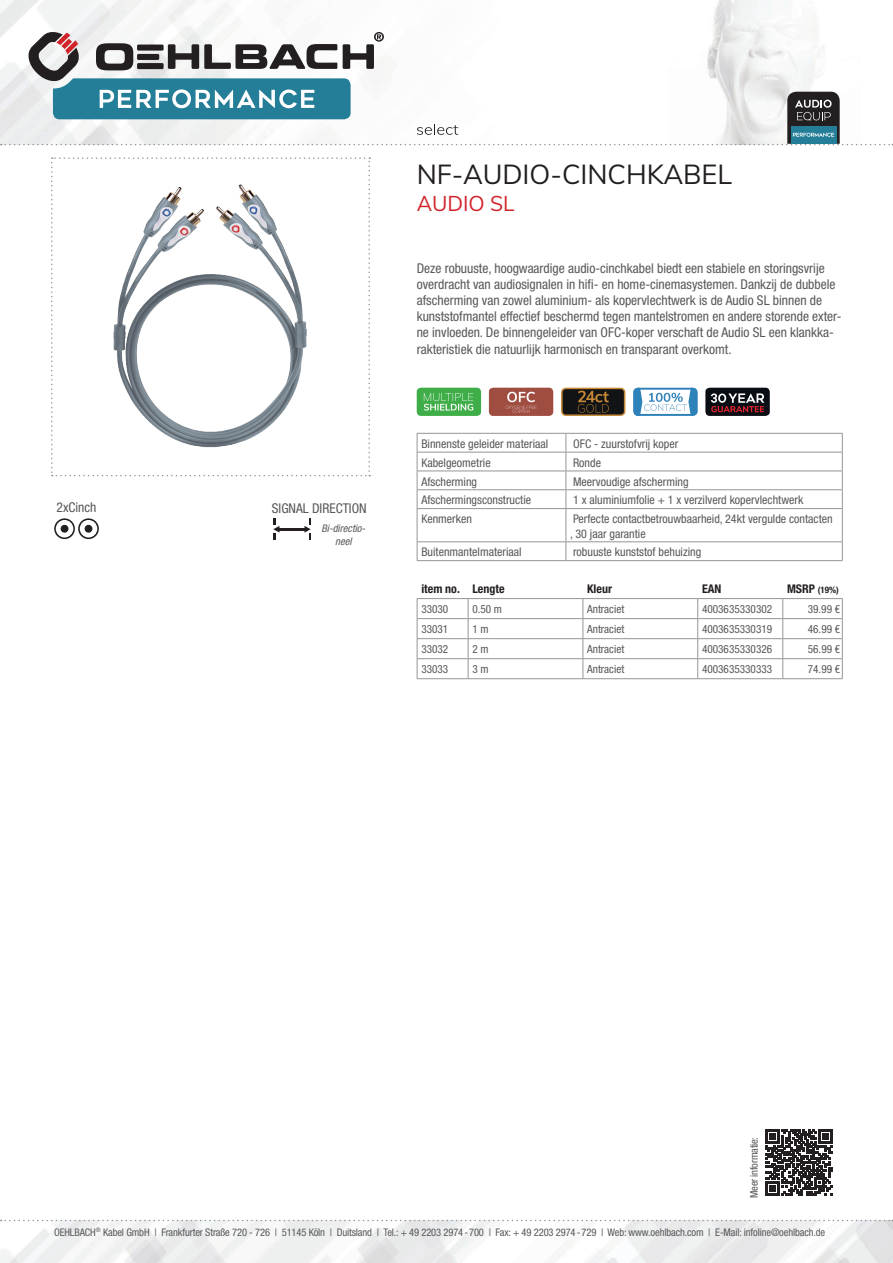
<style>
.page{position:relative;width:893px;height:1263px;background:#fff}
.page>*{position:absolute;margin:0;border:0;box-sizing:border-box;transform-origin:0 0}
.t1{font:27px "Muli";color:#231f20}
.t2{font:21px "Muli";color:#d1232a}
.t3{font:condensed 13.5px/16.2px "Helvetica Neue LTW1 G";color:#57585a}
.t4{font:condensed 12px/14.4px "Helvetica Neue LTW1 G";color:#57585a}
.t5{font:700 condensed 12px "Helvetica Neue LTW1 G";color:#231f20}
.t6{font:condensed 11.25px "Helvetica Neue LTW1 G";color:#57585a}
.t7{font:condensed 10.5px "Helvetica Neue LTW1 G";letter-spacing:-.01em;color:#57585a}
.t8{font:italic condensed 10.5px/12.6px "Helvetica Neue LTW1 G";color:#57585a;text-align:center}
.t9{font:700 condensed 9px "Helvetica Neue LTW1 G";color:#231f20}
.s1{font-size:12px}
</style>
<div class="page">
<img style="left:0;top:1220px;width:893px;height:43px">
<img style="left:0;top:0;width:818px;height:145px">
<svg style="left:1px;top:1220px;width:892px;height:1px"></svg>
<svg style="left:51px;top:157px;width:319px;height:319px"></svg>
<div style="left:417px;top:388px;width:64px;height:28px;background:#3fae49;border-radius:4px"></div>
<svg style="left:424px;top:393px;width:49px;height:18px"></svg>
<div style="left:489px;top:388px;width:64px;height:28px;background:#a04d41;border-radius:4px"></div>
<svg style="left:505px;top:392px;width:32px;height:21px"></svg>
<svg style="left:561px;top:388px;width:64px;height:28px;background:#3d311e"></svg>
<svg style="left:633px;top:388px;width:65px;height:28px"></svg>
<div style="left:705px;top:388px;width:65px;height:28px;background:#090e15;border-radius:4px"></div>
<svg style="left:711px;top:393px;width:53px;height:19px"></svg>
<svg style="left:54px;top:518px;width:45px;height:21px"></svg>
<div style="left:85px;top:525px;width:7px;height:8px;background:#231f20;border-radius:50%"></div>
<hr style="left:279px;top:528px;width:26px;height:3px;background:#231f20">
<svg style="left:273px;top:518px;width:6px;height:21px"></svg>
<svg style="left:304px;top:518px;width:7px;height:21px"></svg>
<svg style="left:766px;top:1129px;width:66px;height:67px"></svg>
<svg style="left:1px;top:31px;width:892px;height:114px"></svg>
<svg style="left:417px;top:599px;width:426px;height:79px"></svg>
<hr style="left:417px;top:678px;width:51px;height:1px;background:#939598">
<hr style="left:468px;top:678px;width:115px;height:1px;background:#939598">
<hr style="left:583px;top:678px;width:115px;height:1px;background:#939598">
<hr style="left:698px;top:678px;width:85px;height:1px;background:#939598">
<hr style="left:783px;top:678px;width:60px;height:1px;background:#939598">
<hr style="left:417px;top:598px;width:51px;height:1px;background:#939598">
<hr style="left:468px;top:598px;width:115px;height:1px;background:#939598">
<hr style="left:583px;top:598px;width:115px;height:1px;background:#939598">
<hr style="left:698px;top:598px;width:85px;height:1px;background:#939598">
<hr style="left:783px;top:598px;width:60px;height:1px;background:#939598">
<svg style="left:417px;top:433px;width:426px;height:75px"></svg>
<hr style="left:417px;top:508px;width:149px;height:1px;background:#939598">
<hr style="left:417px;top:509px;width:1px;height:32px;background:#939598">
<hr style="left:566px;top:508px;width:277px;height:1px;background:#939598">
<hr style="left:566px;top:509px;width:1px;height:32px;background:#939598">
<hr style="left:842px;top:509px;width:1px;height:32px;background:#939598">
<hr style="left:417px;top:541px;width:149px;height:1px;background:#939598">
<svg style="left:417px;top:542px;width:1px;height:18px"></svg>
<hr style="left:566px;top:541px;width:277px;height:1px;background:#939598">
<svg style="left:566px;top:542px;width:1px;height:18px"></svg>
<svg style="left:842px;top:542px;width:1px;height:18px"></svg>
<hr style="left:417px;top:560px;width:149px;height:1px;background:#939598">
<hr style="left:566px;top:560px;width:277px;height:1px;background:#939598">
<h1 class="t1" style="left:417px;top:155px;width:317px">NF-AUDIO-CINCHKABEL</h1>
<h2 class="t2" style="left:417px;top:188px;width:99px">AUDIO SL</h2>
<p class="t3" style="left:57px;top:499px;width:41px">2xCinch</p>
<p class="t3" style="left:272px;top:500px;width:96px">SIGNAL DIRECTION</p>
<p class="t8" style="left:321px;top:522px;width:48px">Bi-directio&shy;neel</p>
<p class="t3" style="left:417px;top:260px;width:426px">Deze robuuste, hoogwaardige audio-cinchkabel biedt een stabiele en storingsvrije overdracht van audiosignalen in hifi- en home-cinemasystemen. Dankzij de dubbele afscherming van zowel aluminium- als kopervlechtwerk is de Audio SL binnen de kunststofmantel effectief beschermd tegen mantelstromen en andere storende exter&shy;ne invloeden. De binnengeleider van OFC-koper verschaft de Audio SL een klankka&shy;rakteristiek die natuurlijk harmonisch en transparant overkomt.</p>
<p class="t4" style="left:421px;top:436px;width:128px">Binnenste geleider materiaal</p>
<p class="t4" style="left:573px;top:436px;width:107px">OFC - zuurstofvrij koper</p>
<p class="t4" style="left:421px;top:455px;width:71px">Kabelgeometrie</p>
<p class="t4" style="left:573px;top:455px;width:29px">Ronde</p>
<p class="t4" style="left:421px;top:474px;width:57px">Afscherming</p>
<p class="t4" style="left:573px;top:474px;width:117px">Meervoudige afscherming</p>
<p class="t4" style="left:421px;top:493px;width:111px">Afschermingsconstructie</p>
<p class="t4" style="left:573px;top:493px;width:232px">1 x aluminiumfolie + 1 x verzilverd kopervlechtwerk</p>
<p class="t4" style="left:421px;top:512px;width:52px">Kenmerken</p>
<p class="t4" style="left:570px;top:512px;width:264px">Perfecte contactbetrouwbaarheid, 24kt vergulde contacten , 30 jaar garantie</p>
<p class="t4" style="left:421px;top:545px;width:102px">Buitenmantelmateriaal</p>
<p class="t4" style="left:573px;top:545px;width:130px">robuuste kunststof behuizing</p>
<p class="t5" style="left:421px;top:581px;width:85px">item no. Lengte</p>
<p class="t5" style="left:587px;top:581px;width:26px">Kleur</p>
<p class="t5" style="left:702px;top:581px;width:21px">EAN</p>
<p class="t9" style="left:787px;top:584px;width:53px"><span class="s1">MSRP</span> (19%)</p>
<p class="t6" style="left:421px;top:602px;width:28px">33030</p>
<p class="t6" style="left:472px;top:602px;width:31px">0.50 m</p>
<p class="t6" style="left:587px;top:602px;width:39px">Antraciet</p>
<p class="t6" style="left:702px;top:602px;width:72px">4003635330302</p>
<p class="t6" style="left:808px;top:602px;width:34px">39.99 €</p>
<p class="t6" style="left:421px;top:622px;width:28px">33031</p>
<p class="t6" style="left:472px;top:622px;width:18px">1 m</p>
<p class="t6" style="left:587px;top:622px;width:39px">Antraciet</p>
<p class="t6" style="left:702px;top:622px;width:72px">4003635330319</p>
<p class="t6" style="left:808px;top:622px;width:34px">46.99 €</p>
<p class="t6" style="left:421px;top:642px;width:28px">33032</p>
<p class="t6" style="left:472px;top:642px;width:18px">2 m</p>
<p class="t6" style="left:587px;top:642px;width:39px">Antraciet</p>
<p class="t6" style="left:702px;top:642px;width:72px">4003635330326</p>
<p class="t6" style="left:808px;top:642px;width:34px">56.99 €</p>
<p class="t6" style="left:421px;top:662px;width:28px">33033</p>
<p class="t6" style="left:472px;top:662px;width:18px">3 m</p>
<p class="t6" style="left:587px;top:662px;width:39px">Antraciet</p>
<p class="t6" style="left:702px;top:662px;width:72px">4003635330333</p>
<p class="t6" style="left:808px;top:662px;width:34px">74.99 €</p>
<p class="t7" style="left:748px;top:1198px;width:63px;rotate:-90deg">Meer informatie:</p>
<p class="t7" style="left:54px;top:1226px;width:773px">OEHLBACH<sup>®</sup> Kabel GmbH | Frankfurter Straße 720 - 726 | 51145 Köln | Duitsland | Tel.: + 49 2203 2974-700 | Fax: + 49 2203 2974-729 | Web: www.oehlbach.com | E-Mail: infoline@oehlbach.de</p>
</div>
